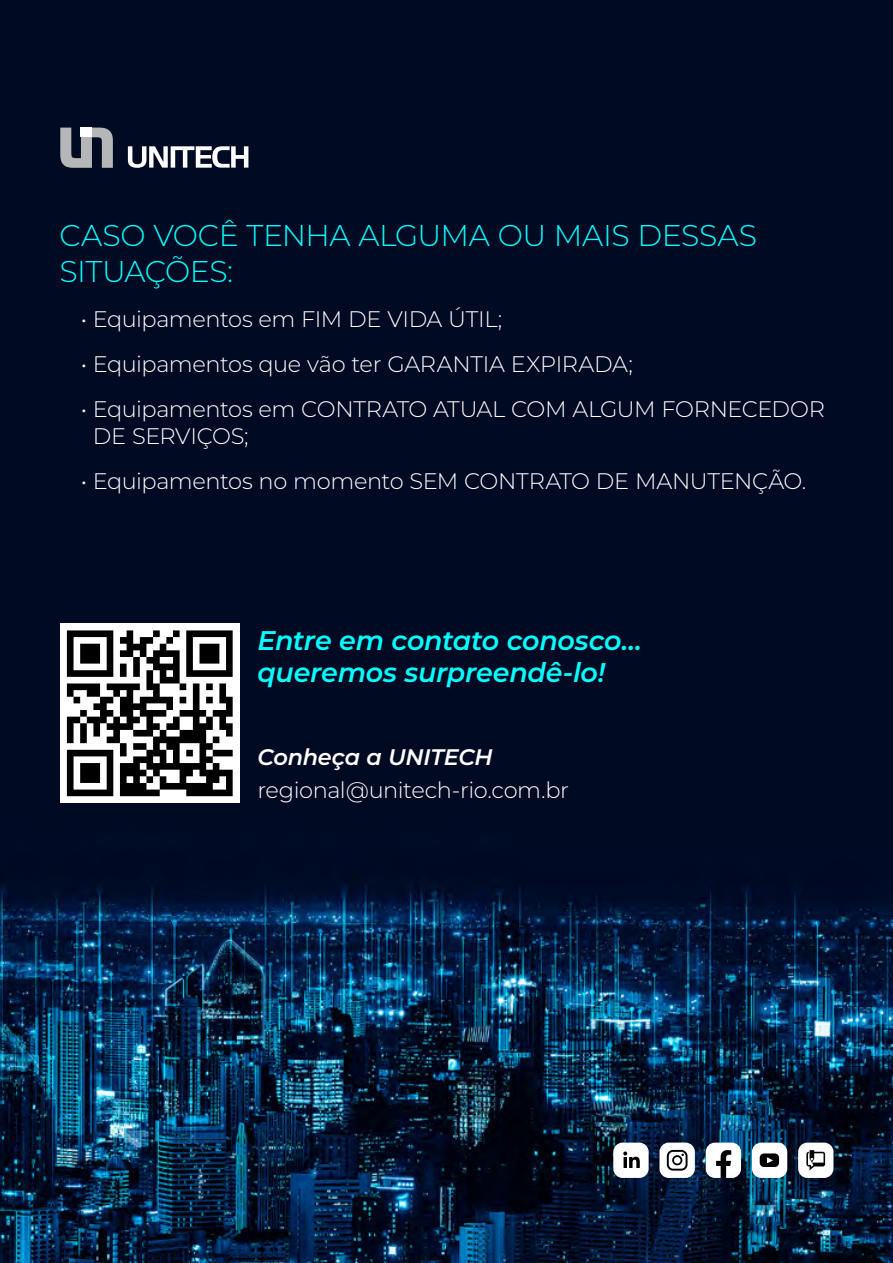
<style>
.page{position:relative;width:893px;height:1263px;background:#fff}
.page>*{position:absolute;margin:0;border:0;box-sizing:border-box;transform-origin:0 0}
.TXT{font:300 30px/36px "Montserrat";letter-spacing:-.015em;color:#0ff}
.TXT-2{font:italic 600 27px/32.4px "Montserrat";letter-spacing:-.01em;color:#0ff}
.TXT-3{font:300 22.5px/27px "Montserrat";letter-spacing:-.02em;color:#fff}
.TXT-4{font:italic 600 22.5px "Montserrat";letter-spacing:-.01em;color:#fff}
</style>
<div class="page">
<img style="left:0;top:0;width:893px;height:1263px">
<div style="left:659px;top:1142px;width:36px;height:36px;background:#fff;border-radius:9px"></div>
<svg style="left:667px;top:1150px;width:20px;height:20px"></svg>
<div style="left:613px;top:1142px;width:36px;height:36px;background:#fff;border-radius:9px"></div>
<svg style="left:623px;top:1151px;width:17px;height:17px"></svg>
<div style="left:752px;top:1142px;width:35px;height:36px;background:#fff;border-radius:9px"></div>
<svg style="left:760px;top:1153px;width:19px;height:14px"></svg>
<svg style="left:706px;top:1142px;width:35px;height:36px"></svg>
<div style="left:798px;top:1142px;width:35px;height:36px;background:#fff;border-radius:9px"></div>
<svg style="left:806px;top:1150px;width:19px;height:20px"></svg>
<svg style="left:128px;top:146px;width:120px;height:22px"></svg>
<svg style="left:60px;top:128px;width:53px;height:40px"></svg>
<div style="left:81px;top:128px;width:11px;height:9px;background:#fff"></div>
<div style="left:60px;top:624px;width:179px;height:179px;background:#fff"></div>
<svg style="left:67px;top:630px;width:166px;height:166px"></svg>
<p class="TXT" style="left:60px;top:216px;width:699px">CASO VOCÊ TENHA ALGUMA OU MAIS DESSAS<br>SITUAÇÕES:</p>
<p class="TXT-3" style="left:81px;top:305px;width:423px">• Equipamentos em FIM DE VIDA ÚTIL;</p>
<p class="TXT-3" style="left:81px;top:350px;width:554px">• Equipamentos que vão ter GARANTIA EXPIRADA;</p>
<p class="TXT-3" style="left:93px;top:395px;width:733px;text-indent:-12px">• Equipamentos em CONTRATO ATUAL COM ALGUM FORNECEDOR<br>DE SERVIÇOS;</p>
<p class="TXT-3" style="left:81px;top:467px;width:727px">• Equipamentos no momento SEM CONTRATO DE MANUTENÇÃO.</p>
<p class="TXT-2" style="left:258px;top:623px;width:386px">Entre em contato conosco… queremos surpreendê-lo!</p>
<p class="TXT-4" style="left:258px;top:741px;width:237px">Conheça a UNITECH</p>
<p class="TXT-3" style="left:258px;top:776px;width:313px">regional@unitech-rio.com.br</p>
</div>
